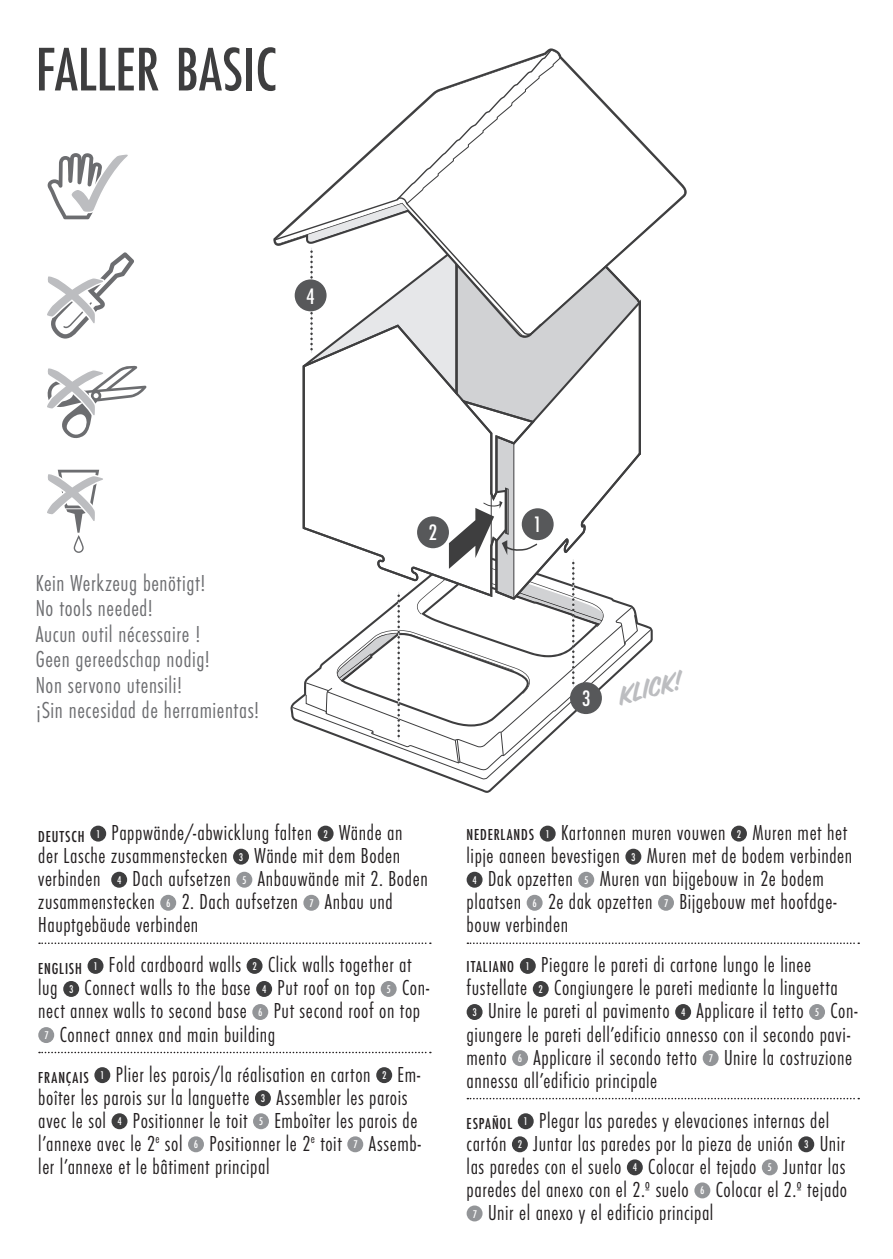
<style>
.page{position:relative;width:893px;height:1259px;background:#fff}
.page>*{position:absolute;margin:0;border:0;box-sizing:border-box;transform-origin:0 0}
.t1{font:63.9px "Futura EF Medium Con";color:#3e3e3f}
.t2{font:28.8px "Sign Painter House Brush";color:#bcbdc0}
.t3{font:24px/25.5px "Futura EF Light Con";letter-spacing:.025em;color:#6c6d70}
.t4{font:23.4px "Futura EF Medium Con";color:#fff}
.t5{font:22.5px/23.1px "Futura EF Light Con";letter-spacing:.025em;color:#231f20}
.s1{font-family:"Futura EF Medium Con";font-size:16.5px}
.s2{font-family:"Futura EF Medium Con";font-size:11.7px;color:#fff}
</style>
<div class="page">
<svg style="left:407px;top:629px;width:244px;height:151px"></svg>
<svg style="left:39px;top:942px;width:392px;height:2px"></svg>
<svg style="left:39px;top:1051px;width:392px;height:2px"></svg>
<div style="left:90px;top:825px;width:16px;height:16px;background:#3e3e3f;border-radius:50%"></div>
<div style="left:318px;top:825px;width:16px;height:16px;background:#3e3e3f;border-radius:50%"></div>
<div style="left:233px;top:848px;width:16px;height:16px;background:#3e3e3f;border-radius:50%"></div>
<div style="left:111px;top:871px;width:16px;height:16px;background:#3e3e3f;border-radius:50%"></div>
<div style="left:236px;top:871px;width:16px;height:16px;background:#939598;border-radius:50%"></div>
<div style="left:160px;top:895px;width:16px;height:15px;background:#939598;border-radius:50%"></div>
<div style="left:303px;top:895px;width:16px;height:15px;background:#939598;border-radius:50%"></div>
<div style="left:88px;top:958px;width:15px;height:16px;background:#3e3e3f;border-radius:50%"></div>
<div style="left:247px;top:958px;width:16px;height:16px;background:#3e3e3f;border-radius:50%"></div>
<div style="left:63px;top:981px;width:16px;height:16px;background:#3e3e3f;border-radius:50%"></div>
<div style="left:256px;top:981px;width:16px;height:16px;background:#3e3e3f;border-radius:50%"></div>
<div style="left:381px;top:981px;width:16px;height:16px;background:#939598;border-radius:50%"></div>
<div style="left:252px;top:1004px;width:16px;height:16px;background:#939598;border-radius:50%"></div>
<div style="left:38px;top:1027px;width:16px;height:16px;background:#939598;border-radius:50%"></div>
<div style="left:94px;top:1067px;width:16px;height:16px;background:#3e3e3f;border-radius:50%"></div>
<div style="left:376px;top:1067px;width:16px;height:16px;background:#3e3e3f;border-radius:50%"></div>
<div style="left:255px;top:1090px;width:16px;height:16px;background:#3e3e3f;border-radius:50%"></div>
<div style="left:112px;top:1113px;width:15px;height:16px;background:#3e3e3f;border-radius:50%"></div>
<div style="left:253px;top:1113px;width:16px;height:16px;background:#939598;border-radius:50%"></div>
<div style="left:188px;top:1136px;width:16px;height:16px;background:#939598;border-radius:50%"></div>
<div style="left:347px;top:1136px;width:16px;height:16px;background:#939598;border-radius:50%"></div>
<svg style="left:467px;top:942px;width:392px;height:2px"></svg>
<svg style="left:467px;top:1098px;width:392px;height:1px"></svg>
<div style="left:540px;top:825px;width:16px;height:16px;background:#3e3e3f;border-radius:50%"></div>
<div style="left:731px;top:825px;width:16px;height:16px;background:#3e3e3f;border-radius:50%"></div>
<div style="left:625px;top:848px;width:16px;height:16px;background:#3e3e3f;border-radius:50%"></div>
<div style="left:467px;top:871px;width:16px;height:16px;background:#3e3e3f;border-radius:50%"></div>
<div style="left:578px;top:871px;width:16px;height:16px;background:#939598;border-radius:50%"></div>
<div style="left:527px;top:895px;width:16px;height:15px;background:#939598;border-radius:50%"></div>
<div style="left:658px;top:895px;width:16px;height:15px;background:#939598;border-radius:50%"></div>
<div style="left:520px;top:958px;width:16px;height:16px;background:#3e3e3f;border-radius:50%"></div>
<div style="left:533px;top:981px;width:16px;height:16px;background:#3e3e3f;border-radius:50%"></div>
<div style="left:467px;top:1004px;width:16px;height:16px;background:#3e3e3f;border-radius:50%"></div>
<div style="left:675px;top:1004px;width:16px;height:16px;background:#3e3e3f;border-radius:50%"></div>
<div style="left:809px;top:1004px;width:16px;height:16px;background:#939598;border-radius:50%"></div>
<div style="left:512px;top:1050px;width:16px;height:16px;background:#939598;border-radius:50%"></div>
<div style="left:703px;top:1050px;width:16px;height:16px;background:#939598;border-radius:50%"></div>
<div style="left:518px;top:1113px;width:16px;height:16px;background:#3e3e3f;border-radius:50%"></div>
<div style="left:512px;top:1136px;width:16px;height:16px;background:#3e3e3f;border-radius:50%"></div>
<div style="left:798px;top:1136px;width:16px;height:16px;background:#3e3e3f;border-radius:50%"></div>
<div style="left:627px;top:1159px;width:16px;height:16px;background:#3e3e3f;border-radius:50%"></div>
<div style="left:762px;top:1159px;width:16px;height:16px;background:#939598;border-radius:50%"></div>
<div style="left:694px;top:1182px;width:16px;height:16px;background:#939598;border-radius:50%"></div>
<div style="left:467px;top:1205px;width:16px;height:16px;background:#939598;border-radius:50%"></div>
<svg style="left:275px;top:48px;width:366px;height:715px"></svg>
<div style="left:295px;top:279px;width:32px;height:32px;background:#57585a;border-radius:50%"></div>
<div style="left:417px;top:516px;width:32px;height:32px;background:#57585a;border-radius:50%"></div>
<div style="left:74px;top:536px;width:10px;height:17px;border:1px solid #6c6d70;border-radius:4px"></div>
<svg style="left:47px;top:252px;width:87px;height:86px"></svg>
<svg style="left:47px;top:469px;width:56px;height:64px"></svg>
<svg style="left:47px;top:365px;width:99px;height:74px"></svg>
<svg style="left:47px;top:153px;width:81px;height:66px"></svg>
<h1 class="t1" style="left:36px;top:35px;width:243px">FALLER BASIC</h1>
<p class="t4" style="left:306px;top:283px;width:10px">4</p>
<p class="t3" style="left:36px;top:571px;width:225px">Kein Werkzeug benötigt!<br>No tools needed!<br>Aucun outil nécessaire !<br>Geen gereedschap nodig!<br>Non servono utensili!<br>¡Sin necesidad de herramientas!</p>
<p class="t4" style="left:428px;top:520px;width:10px">2</p>
<p class="t4" style="left:533px;top:512px;width:10px">1</p>
<p class="t4" style="left:582px;top:686px;width:10px">3</p>
<p class="t2" style="left:616px;top:683px;width:66px;rotate:-15deg">KLICK!</p>
<p class="t5" style="left:38px;top:821px;width:391px"><span class="s1">DEUTSCH</span> <span class="s2">1</span> Pappwände/-abwicklung falten <span class="s2">2</span> Wände an der Lasche zusammenstecken <span class="s2">3</span> Wände mit dem Boden verbinden <span class="s2">4</span> Dach aufsetzen <span class="s2">5</span> Anbauwände mit 2. Boden zusammenstecken <span class="s2">6</span> 2. Dach aufsetzen <span class="s2">7</span> Anbau und Haupt gebäude verbinden</p>
<p class="t5" style="left:38px;top:953px;width:393px"><span class="s1">ENGLISH</span> <span class="s2">1</span> Fold cardboard walls <span class="s2">2</span> Click walls together at lug <span class="s2">3</span> Connect walls to the base <span class="s2">4</span> Put roof on top <span class="s2">5</span> Con&shy;nect annex walls to second base <span class="s2">6</span> Put second roof on top <span class="s2">7</span> Connect annex and main building</p>
<p class="t5" style="left:38px;top:1063px;width:384px"><span class="s1">FRANÇAIS</span> <span class="s2">1</span> Plier les parois/la réalisation en carton <span class="s2">2</span> Em&shy;boîter les parois sur la languette <span class="s2">3</span> Assembler les parois avec le sol <span class="s2">4</span> Positionner le toit <span class="s2">5</span> Emboîter les parois de l’annexe avec le 2<sup>e</sup> sol <span class="s2">6</span> Positionner le 2<sup>e</sup> toit <span class="s2">7</span> Assemb&shy;ler l’annexe et le bâtiment principal</p>
<p class="t5" style="left:467px;top:821px;width:387px"><span class="s1">NEDERLANDS</span> <span class="s2">1</span> Kartonnen muren vouwen <span class="s2">2</span> Muren met het lipje aaneen bevestigen <span class="s2">3</span> Muren met de bodem verbinden <span class="s2">4</span> Dak opzetten <span class="s2">5</span> Muren van bijgebouw in 2e bodem plaatsen <span class="s2">6</span> 2e dak opzetten <span class="s2">7</span> Bijgebouw met hoofdge&shy;bouw verbinden</p>
<p class="t5" style="left:467px;top:953px;width:393px"><span class="s1">ITALIANO</span> <span class="s2">1</span> Piegare le pareti di cartone lungo le linee fustellate <span class="s2">2</span> Congiungere le pareti mediante la linguetta<br><span class="s2">3</span> Unire le pareti al pavimento <span class="s2">4</span> Applicare il tetto <span class="s2">5</span> Con&shy;giungere le pareti dell’edificio annesso con il secondo pavi&shy;mento <span class="s2">6</span> Applicare il secondo tetto <span class="s2">7</span> Unire la costruzione annessa all’edificio principale</p>
<p class="t5" style="left:467px;top:1109px;width:382px"><span class="s1">ESPAÑOL</span> <span class="s2">1</span> Plegar las paredes y elevaciones internas del cartón <span class="s2">2</span> Juntar las paredes por la pieza de unión <span class="s2">3</span> Unir las paredes con el suelo <span class="s2">4</span> Colocar el tejado <span class="s2">5</span> Juntar las paredes del anexo con el 2.º suelo <span class="s2">6</span> Colocar el 2.º tejado <span class="s2">7</span> Unir el anexo y el edificio principal</p>
</div>
